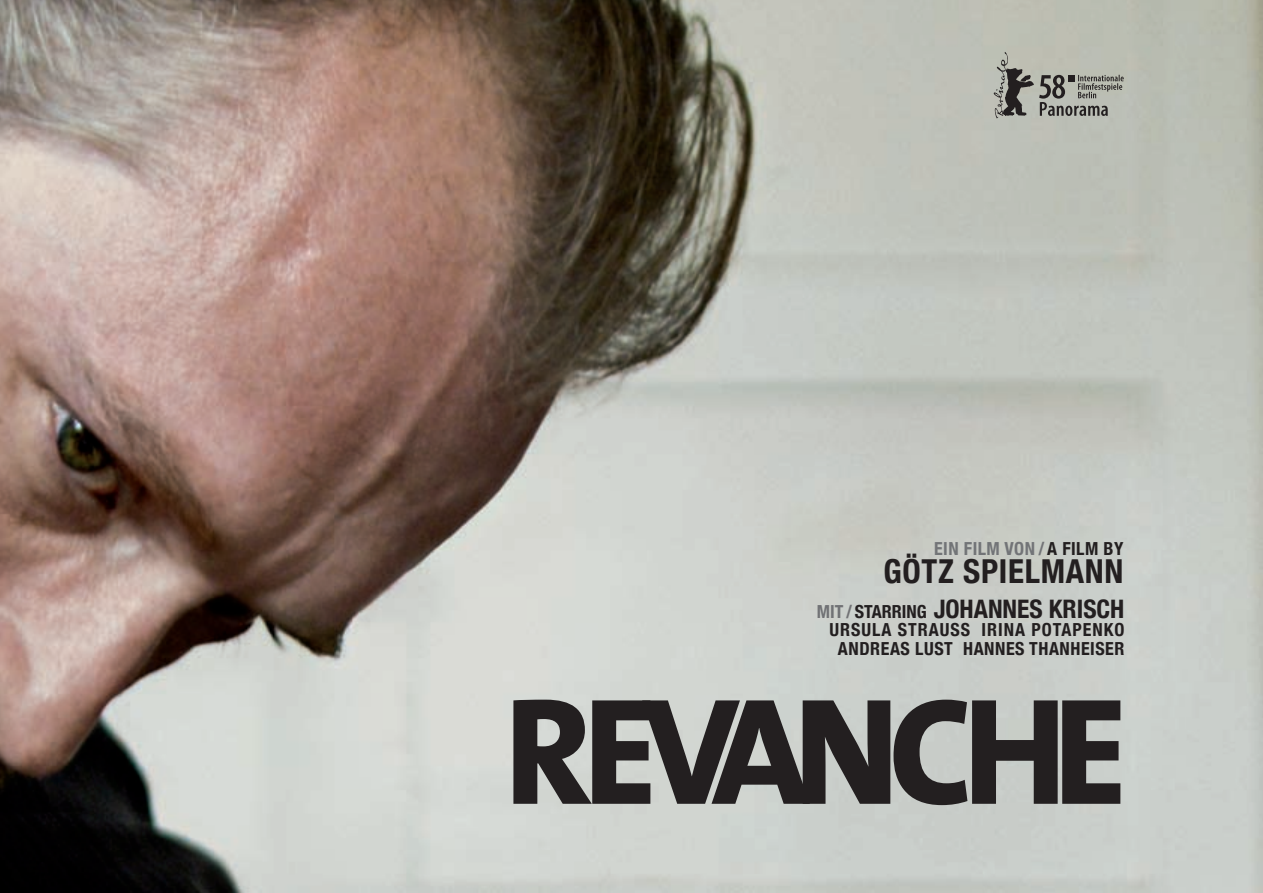
<style>
.page{position:relative;width:1263px;height:893px;background:#fff}
.page>*{position:absolute;margin:0;border:0;box-sizing:border-box;transform-origin:0 0}
.t1{font:700 condensed 33px "Helvetica Neue";letter-spacing:.02em;color:#231f20}
.t2{font:700 condensed 25.5px "Helvetica Neue";color:#231f20}
.t3{font:700 condensed 18px/18.8px "Helvetica Neue";letter-spacing:.03em;color:#231f20;text-align:center}
.t4{font:700 condensed 18px "Helvetica Neue";letter-spacing:.025em;color:#727477}
.s1{color:#231f20}
.s2{font-size:18px;color:#717275}
.s3{font-size:18px}
</style>
<div class="page">
<img style="left:0;top:0;width:1263px;height:893px">
<svg style="left:513px;top:700px;width:607px;height:105px;background:#605f5e"></svg>
<svg style="left:994px;top:52px;width:130px;height:66px;background:#9a9b93"></svg>
<p class="t4" style="left:934px;top:537px;width:191px">EIN FILM VON / <span class="s1">A FILM BY</span></p>
<h1 class="t1" style="left:883px;top:552px;width:241px">GÖTZ SPIELMANN</h1>
<h2 class="t2" style="left:817px;top:593px;width:309px"><span class="s2">MIT /</span> <span class="s3">STARRING</span> JOHANNES KRISCH</h2>
<p class="t3" style="left:829px;top:620px;width:297px">URSULA STRAUSS IRINA POTAPENKO<br>ANDREAS LUST HANNES THANHEISER</p>
</div>
